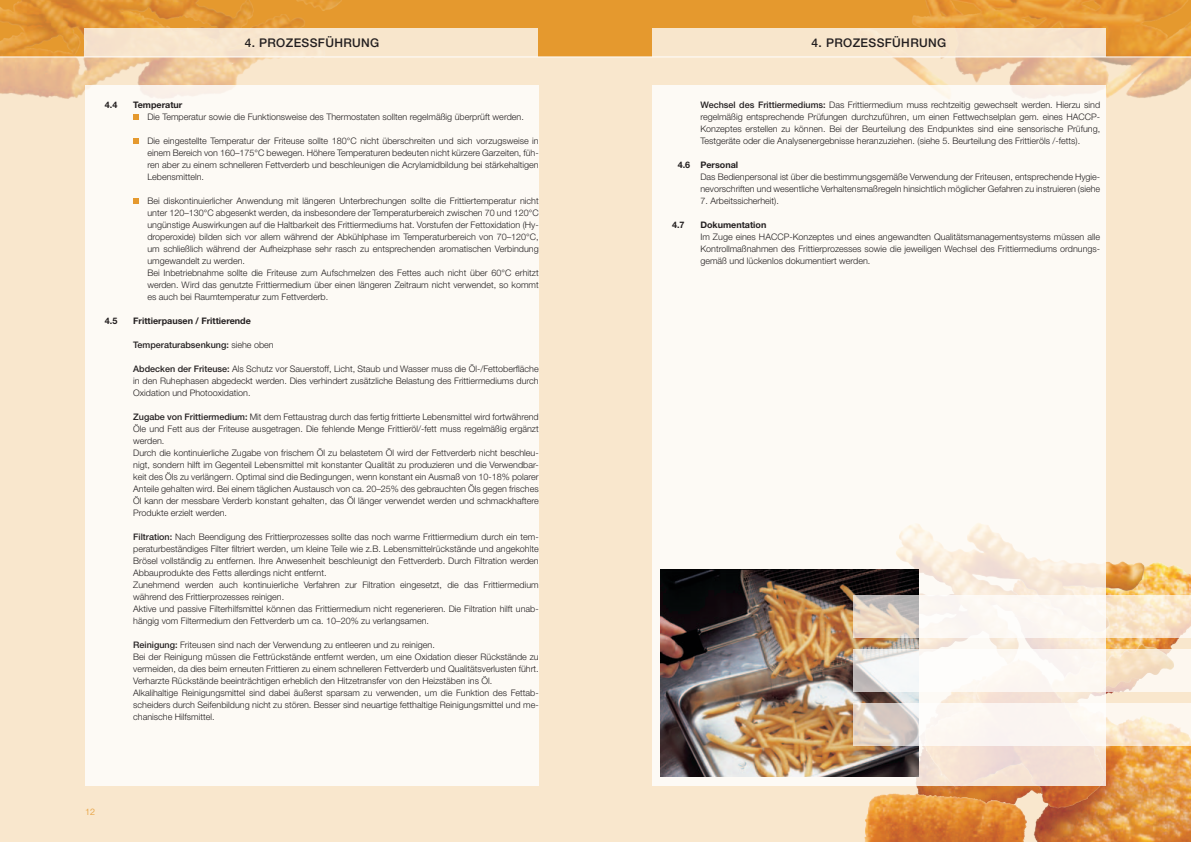
<style>
.page{position:relative;width:1191px;height:842px;background:#fff}
.page>*{position:absolute;margin:0;border:0;box-sizing:border-box;transform-origin:0 0}
.t1{font:500 12px "Helvetica Neue";letter-spacing:.03em;color:#231f20}
.t2{font:300 9px/12px "Helvetica Neue";color:#231f20}
.t3{font:700 9px "Helvetica Neue";color:#231f20}
.t4{font:500 9px "Helvetica Neue";color:#231f20}
.t5{font:300 9px "Helvetica Neue";color:#e5992e}
.s1{font-weight:300}
.s2{font-weight:500}
</style>
<div class="page">
<div style="left:0;top:0;width:595px;height:842px;background:#f9e7cd"></div>
<svg style="left:595px;top:102px;width:596px;height:740px;background:#f3d6b3"></svg>
<img style="left:1106px;top:562px;width:51px;height:87px">
<img style="left:0;top:0;width:1191px;height:102px">
<div style="left:84px;top:28px;width:454px;height:29px;background:#f8e6cc"></div>
<div style="left:652px;top:28px;width:454px;height:29px;background:#f8e6cc"></div>
<div style="left:85px;top:85px;width:454px;height:700px;background:#fdfaf5"></div>
<svg style="left:652px;top:85px;width:454px;height:700px;fill:#fdfaf5"></svg>
<hr style="left:0;top:57px;width:1191px;height:1px;background:#fff">
<svg style="left:133px;top:114px;width:6px;height:6px"></svg>
<svg style="left:133px;top:138px;width:6px;height:6px"></svg>
<svg style="left:133px;top:198px;width:6px;height:6px"></svg>
<img style="left:660px;top:570px;width:258px;height:207px">
<svg style="left:853px;top:595px;width:338px;height:43px;fill:#fbf5f1"></svg>
<svg style="left:853px;top:649px;width:338px;height:43px;fill:#fdf7f2"></svg>
<svg style="left:853px;top:703px;width:338px;height:43px;fill:#fbf5f1"></svg>
<h1 class="t1" style="left:245px;top:36px;width:58px">4. ProzeSSf</h1>
<h1 class="t1" style="left:325px;top:36px;width:56px">ührung</h1>
<p class="t3" style="left:105px;top:99px;width:14px">4.4</p>
<p class="t3" style="left:133px;top:99px;width:51px">Temperatur</p>
<p class="t2" style="left:147px;top:111px;width:378px">Die Temperatur sowie die Funktionsweise des Thermostaten sollten regelmäßig überprüft werden.</p>
<p class="t2" style="left:147px;top:135px;width:393px;text-align:justify">Die eingestellte Temperatur der Friteuse sollte 180°C nicht überschreiten und sich vorzugsweise in einem Bereich von 160–175°C bewegen. Höhere Temperaturen bedeuten nicht kürzere Garzeiten, füh&shy;ren aber zu einem schnelleren Fettverderb und beschleunigen die Acrylamidbildung bei stärkehaltigen Lebensmitteln.</p>
<p class="t2" style="left:147px;top:195px;width:393px">Bei diskontinuierlicher Anwendung mit längeren Unterbrechungen sollte die Frittiertemperatur nicht unter 120–130°C abgesenkt werden, da insbesondere der Temperaturbereich zwischen 70 und 120°C ungünstige Auswirkungen auf die Haltbarkeit des Frittiermediums hat. Vorstufen der Fettoxidation (Hy&shy;droperoxide) bilden sich vor allem während der Abkühlphase im Temperaturbereich von 70–120°C, um schließlich während der Aufheizphase sehr rasch zu entsprechenden aromatischen Verbindung umgewandelt zu werden.<br>Bei Inbetriebnahme sollte die Friteuse zum Aufschmelzen des Fettes auch nicht über 60°C erhitzt werden. Wird das genutzte Frittiermedium über einen längeren Zeitraum nicht verwendet, so kommt es auch bei Raumtemperatur zum Fettverderb.</p>
<p class="t3" style="left:105px;top:315px;width:14px">4.5</p>
<p class="t3" style="left:133px;top:315px;width:119px">Frittierpausen / Frittierende</p>
<p class="t4" style="left:133px;top:339px;width:142px">Temperaturabsenkung: <span class="s1">siehe oben</span></p>
<p class="t2" style="left:133px;top:363px;width:407px;text-align:justify"><span class="s2">Abdecken der Friteuse:</span> Als Schutz vor Sauerstoff, Licht, Staub und Wasser muss die Öl-/Fettoberfläche in den Ruhephasen abgedeckt werden. Dies verhindert zusätzliche Belastung des Frittiermediums durch Oxidation und Photooxidation.</p>
<p class="t2" style="left:133px;top:411px;width:407px"><span class="s2">Zugabe von Frittiermedium:</span> Mit dem Fettaustrag durch das fertig frittierte Lebensmittel wird fortwährend Öle und Fett aus der Friteuse ausgetragen. Die fehlende Menge Frittieröl/-fett muss regelmäßig ergänzt werden.<br>Durch die kontinuierliche Zugabe von frischem Öl zu belastetem Öl wird der Fettverderb nicht beschleu&shy;nigt, sondern hilft im Gegenteil Lebensmittel mit konstanter Qualität zu produzieren und die Verwendbar&shy;keit des Öls zu verlängern. Optimal sind die Bedingungen, wenn konstant ein Ausmaß von 10-18% polarer Anteile gehalten wird. Bei einem täglichen Austausch von ca. 20–25% des gebrauchten Öls gegen frisches Öl kann der messbare Verderb konstant gehalten, das Öl länger verwendet werden und schmackhaftere Produkte erzielt werden.</p>
<p class="t2" style="left:133px;top:531px;width:407px"><span class="s2">Filtration:</span> Nach Beendigung des Frittierprozesses sollte das noch warme Frittiermedium durch ein tem&shy;peraturbeständiges Filter filtriert werden, um kleine Teile wie z.B. Lebensmittelrückstände und angekohlte Brösel vollständig zu entfernen. Ihre Anwesenheit beschleunigt den Fettverderb. Durch Filtration werden Abbauprodukte des Fetts allerdings nicht entfernt.<br>Zunehmend werden auch kontinuierliche Verfahren zur Filtration eingesetzt, die das Frittiermedium während des Frittierprozesses reinigen.<br>Aktive und passive Filterhilfsmittel können das Frittiermedium nicht regenerieren. Die Filtration hilft unab&shy;hängig vom Filtermedium den Fettverderb um ca. 10–20% zu verlangsamen.</p>
<p class="t2" style="left:133px;top:639px;width:407px"><span class="s2">Reinigung:</span> Friteusen sind nach der Verwendung zu entleeren und zu reinigen.<br>Bei der Reinigung müssen die Fettrückstände entfernt werden, um eine Oxidation dieser Rückstände zu vermeiden, da dies beim erneuten Frittieren zu einem schnelleren Fettverderb und Qualitätsverlusten führt.<br>Verharzte Rückstände beeinträchtigen erheblich den Hitzetransfer von den Heizstäben ins Öl.<br>Alkalihaltige Reinigungsmittel sind dabei äußerst sparsam zu verwenden, um die Funktion des Fettab&shy;scheiders durch Seifenbildung nicht zu stören. Besser sind neuartige fetthaltige Reinigungsmittel und me&shy;chanische Hilfsmittel.</p>
<h1 class="t1" style="left:811px;top:36px;width:58px">4. ProzeSSf</h1>
<h1 class="t1" style="left:892px;top:36px;width:56px">ührung</h1>
<p class="t2" style="left:700px;top:99px;width:401px;text-align:justify"><span class="s2">Wechsel des Frittiermediums:</span> Das Frittiermedium muss rechtzeitig gewechselt werden. Hierzu sind regelmäßig entsprechende Prüfungen durchzuführen, um einen Fettwechselplan gem. eines HACCP-Konzeptes erstellen zu können. Bei der Beurteilung des Endpunktes sind eine sensorische Prüfung, Testgeräte oder die Analysenergebnisse heranzuziehen. (siehe 5. Beurteilung des Frittieröls /-fetts).</p>
<p class="t3" style="left:677px;top:159px;width:62px">4.6 Personal</p>
<p class="t2" style="left:700px;top:171px;width:401px">Das Bedienpersonal ist über die bestimmungsgemäße Verwendung der Friteusen, entsprechende Hygie&shy;nevorschriften und wesentliche Verhaltensmaßregeln hinsichtlich möglicher Gefahren zu instruieren (siehe</p>
<p class="t2" style="left:700px;top:194px;width:80px">7. Arbeitssicherheit).</p>
<p class="t3" style="left:672px;top:219px;width:14px">4.7</p>
<p class="t3" style="left:700px;top:219px;width:67px">Dokumentation</p>
<p class="t2" style="left:700px;top:230px;width:401px;text-align:justify">Im Zuge eines HACCP-Konzeptes und eines angewandten Qualitätsmanagementsystems müssen alle Kontrollmaßnahmen des Frittierprozesses sowie die jeweiligen Wechsel des Frittiermediums ordnungs&shy;gemäß und lückenlos dokumentiert werden.</p>
<p class="t5" style="left:85px;top:806px;width:12px">12</p>
<p class="t5" style="left:1096px;top:806px;width:12px">13</p>
</div>
